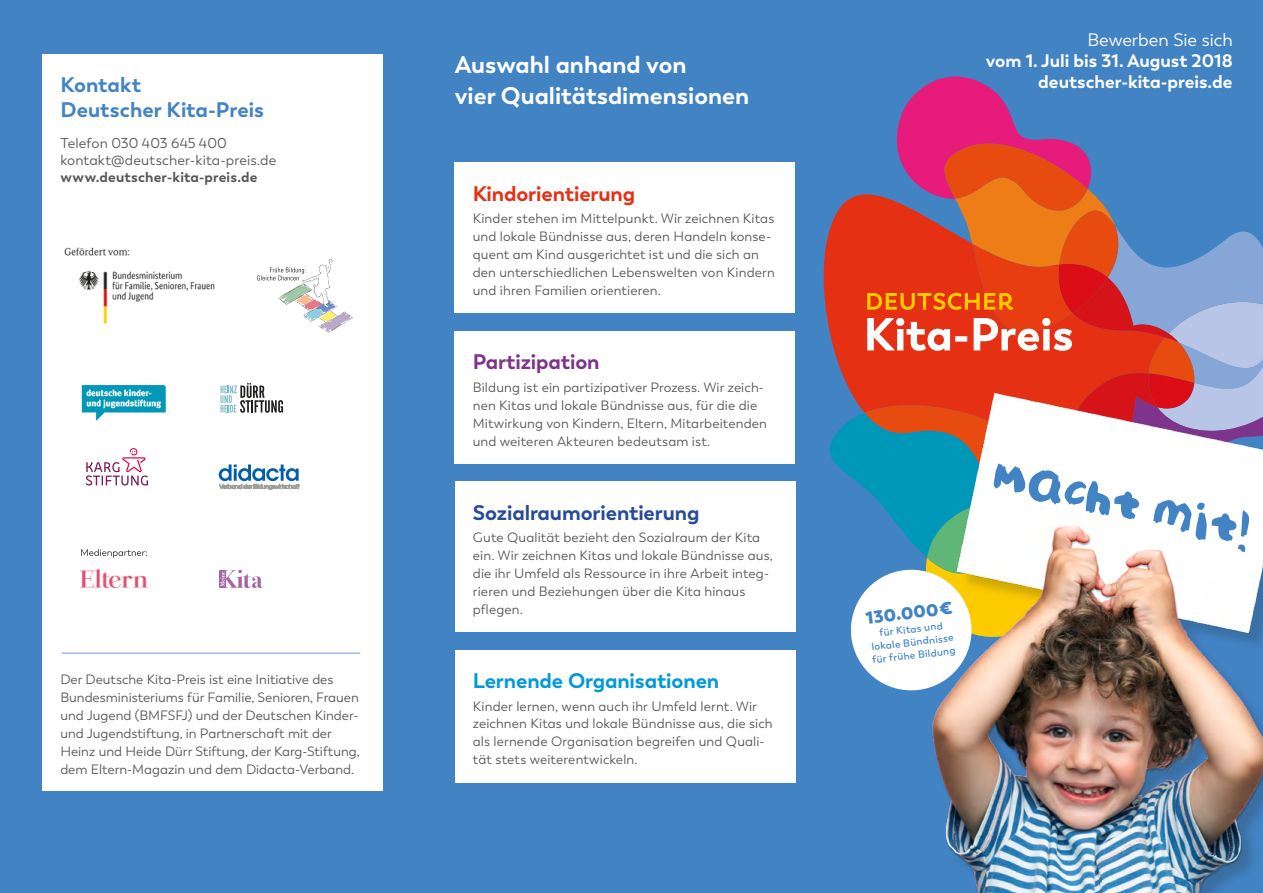
<style>
.page{position:relative;width:1263px;height:893px;background:#4283c4}
.page>*{position:absolute;margin:0;border:0;box-sizing:border-box;transform-origin:0 0}
.t1{font:700 24px/31.2px "Trenda";color:#fff}
.t2{font:700 21px/25.2px "Trenda";color:#4283c4}
.t3{font:700 21px "Trenda";letter-spacing:-.005em;color:#019ad6}
.t4{font:700 21px "Trenda";letter-spacing:-.005em;color:#274b9b}
.t5{font:700 21px "Trenda";letter-spacing:-.005em;color:#e63014}
.t6{font:700 21px "Trenda";letter-spacing:-.005em;color:#7e348b}
.t7{font:700 18px/21px "Trenda";color:#fff;text-align:right}
.t8{font:18px "Trenda";color:#fff}
.t9{font:800 17.25px "Trenda";color:#4283c4}
.t10{font:14.25px/17.1px "Trenda";letter-spacing:.01em;color:#575756}
.t11{font:700 14.25px "Trenda";letter-spacing:.01em;color:#575756}
.t12{font:13.5px/18px "Trenda";letter-spacing:.01em;color:#575756}
.t13{font:600 10.2px/12.9px "Trenda";color:#4283c4;text-align:center}
</style>
<div class="page">
<div style="left:43px;top:54px;width:340px;height:737px;background:#fff"></div>
<div style="left:455px;top:650px;width:340px;height:132px;background:#fff"></div>
<div style="left:455px;top:163px;width:340px;height:150px;background:#fff"></div>
<div style="left:455px;top:482px;width:340px;height:150px;background:#fff"></div>
<div style="left:455px;top:331px;width:340px;height:133px;background:#fff"></div>
<svg style="left:257px;top:259px;width:96px;height:74px"></svg>
<img style="left:64px;top:247px;width:151px;height:77px">
<svg style="left:82px;top:385px;width:84px;height:35px"></svg>
<svg style="left:220px;top:383px;width:63px;height:30px"></svg>
<svg style="left:86px;top:448px;width:62px;height:37px"></svg>
<svg style="left:219px;top:464px;width:80px;height:26px"></svg>
<img style="left:80px;top:570px;width:67px;height:18px">
<svg style="left:219px;top:570px;width:44px;height:18px"></svg>
<svg style="left:81px;top:549px;width:66px;height:9px"></svg>
<hr style="left:62px;top:653px;width:298px;height:1px;background:#709ad1">
<img style="left:932px;top:694px;width:331px;height:199px">
<svg style="left:829px;top:77px;width:434px;height:617px"></svg>
<h2 class="t2" style="left:61px;top:72px;width:205px">Kontakt<br>Deutscher Kita-Preis</h2>
<p class="t10" style="left:61px;top:135px;width:217px">Telefon 030 403 645 400 kontakt@deutscher-kita-preis.de</p>
<p class="t11" style="left:61px;top:168px;width:198px">www.deutscher-kita-preis.de</p>
<p class="t12" style="left:60px;top:670px;width:301px">Der Deutsche Kita-Preis ist eine Initiative des Bundesministeriums für Familie, Senioren, Frauen und Jugend (BMFSFJ) und der Deutschen Kinder&shy;und Jugendstiftung, in Partnerschaft mit der Heinz und Heide Dürr Stiftung, der Karg-Stiftung, dem Eltern-Magazin und dem Didacta-Verband.</p>
<h1 class="t1" style="left:455px;top:49px;width:296px">Auswahl anhand von<br>vier Qualitätsdimensionen</h1>
<h2 class="t5" style="left:473px;top:180px;width:164px">Kindorientierung</h2>
<p class="t12" style="left:473px;top:210px;width:304px">Kinder stehen im Mittelpunkt. Wir zeichnen Kitas und lokale Bündnisse aus, deren Handeln konse&shy;quent am Kind ausgerichtet ist und die sich an den unterschiedlichen Lebenswelten von Kindern und ihren Familien orientieren.</p>
<h2 class="t6" style="left:473px;top:349px;width:128px">Partizipation</h2>
<p class="t12" style="left:473px;top:378px;width:296px">Bildung ist ein partizipativer Prozess. Wir zeich&shy;nen Kitas und lokale Bündnisse aus, für die die Mitwirkung von Kindern, Eltern, Mitarbeitenden und weiteren Akteuren bedeutsam ist.</p>
<h2 class="t4" style="left:473px;top:499px;width:228px">Sozialraumorientierung</h2>
<p class="t12" style="left:473px;top:529px;width:302px">Gute Qualität bezieht den Sozialraum der Kita ein. Wir zeichnen Kitas und lokale Bündnisse aus, die ihr Umfeld als Ressource in ihre Arbeit integ&shy;rieren und Beziehungen über die Kita hinaus pflegen.</p>
<h2 class="t3" style="left:473px;top:668px;width:248px">Lernende Organisationen</h2>
<p class="t12" style="left:473px;top:697px;width:301px">Kinder lernen, wenn auch ihr Umfeld lernt. Wir zeichnen Kitas und lokale Bündnisse aus, die sich als lernende Organisation begreifen und Quali&shy;tät stets weiterentwickeln.</p>
<h3 class="t8" style="left:1087px;top:30px;width:147px">Bewerben Sie sich</h3>
<h3 class="t7" style="left:986px;top:51px;width:248px">vom 1. Juli bis 31. August 2018 deutscher-kita-preis.de</h3>
<p class="t9" style="left:864px;top:607px;width:89px;rotate:-7deg">130.000€</p>
<p class="t13" style="left:869px;top:627px;width:85px;rotate:-6deg">für Kitas und lokale Bündnisse für frühe Bildung</p>
</div>
